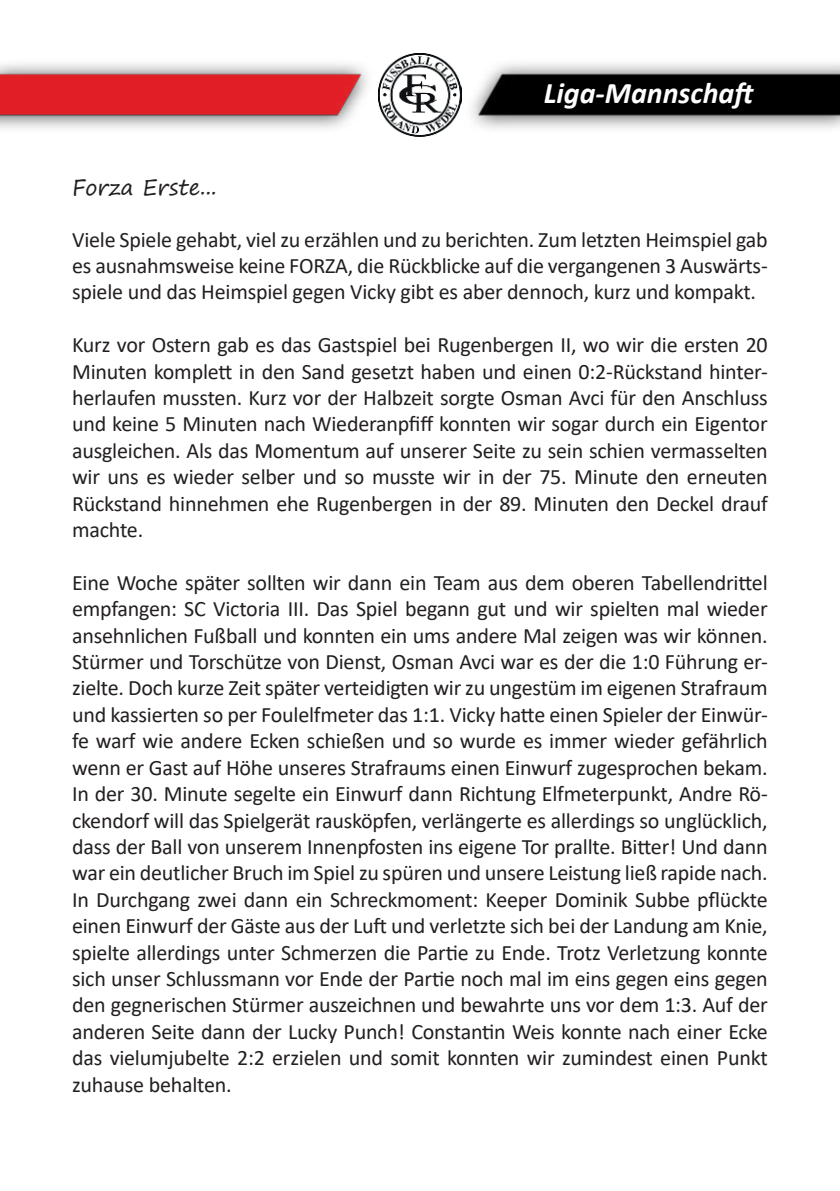
<style>
.page{position:relative;width:840px;height:1191px;background:#fff}
.page>*{position:absolute;margin:0;border:0;box-sizing:border-box;transform-origin:0 0}
.t1{font:italic 700 30px "Calibri";color:#fff}
.t2{font:22px/26.4px "Calibri";letter-spacing:-.01em;color:#231f20;text-align:justify}
.t3{font:22px "Segoe Print";color:#231f20}
</style>
<div class="page">
<img style="left:0;top:53px;width:839px;height:84px">
<img style="left:378px;top:54px;width:83px;height:82px">
<h1 class="t1" style="left:543px;top:72px;width:214px">Liga-Mannschaft</h1>
<p class="t3" style="left:72px;top:176px;width:146px">Forza Erste...</p>
<p class="t2" style="left:72px;top:225px;width:696px">Viele Spiele gehabt, viel zu erzählen und zu berichten. Zum letzten Heimspiel gab es ausnahmsweise keine FORZA, die Rückblicke auf die vergangenen 3 Auswärts&shy;spiele und das Heimspiel gegen Vicky gibt es aber dennoch, kurz und kompakt.</p>
<p class="t2" style="left:72px;top:331px;width:697px">Kurz vor Ostern gab es das Gastspiel bei Rugenbergen II, wo wir die ersten 20<br>Minuten komplett in den Sand gesetzt haben und einen 0:2-Rückstand hinter&shy;herlaufen mussten. Kurz vor der Halbzeit sorgte Osman Avci für den Anschluss und keine 5 Minuten nach Wiederanpfiff konnten wir sogar durch ein Eigentor ausgleichen. Als das Momentum auf unserer Seite zu sein schien vermasselten wir uns es wieder selber und so musste wir in der 75. Minute den erneuten Rückstand hinnehmen ehe Rugenbergen in der 89. Minuten den Deckel drauf machte.</p>
<p class="t2" style="left:72px;top:569px;width:697px">Eine Woche später sollten wir dann ein Team aus dem oberen Tabellendrittel empfangen: SC Victoria III. Das Spiel begann gut und wir spielten mal wieder ansehnlichen Fußball und konnten ein ums andere Mal zeigen was wir können.<br>Stürmer und Torschütze von Dienst, Osman Avci war es der die 1:0 Führung er&shy;zielte. Doch kurze Zeit später verteidigten wir zu ungestüm im eigenen Strafraum und kassierten so per Foulelfmeter das 1:1. Vicky hatte einen Spieler der Einwür&shy;fe warf wie andere Ecken schießen und so wurde es immer wieder gefährlich wenn er Gast auf Höhe unseres Strafraums einen Einwurf zugesprochen bekam.<br>In der 30. Minute segelte ein Einwurf dann Richtung Elfmeterpunkt, Andre Rö&shy;ckendorf will das Spielgerät rausköpfen, verlängerte es allerdings so unglücklich, dass der Ball von unserem Innenpfosten ins eigene Tor prallte. Bitter! Und dann war ein deutlicher Bruch im Spiel zu spüren und unsere Leistung ließ rapide nach.<br>In Durchgang zwei dann ein Schreckmoment: Keeper Dominik Subbe pflückte einen Einwurf der Gäste aus der Luft und verletzte sich bei der Landung am Knie, spielte allerdings unter Schmerzen die Partie zu Ende. Trotz Verletzung konnte sich unser Schlussmann vor Ende der Partie noch mal im eins gegen eins gegen den gegnerischen Stürmer auszeichnen und bewahrte uns vor dem 1:3. Auf der anderen Seite dann der Lucky Punch! Constantin Weis konnte nach einer Ecke das vielumjubelte 2:2 erzielen und somit konnten wir zumindest einen Punkt zuhause behalten.</p>
</div>
